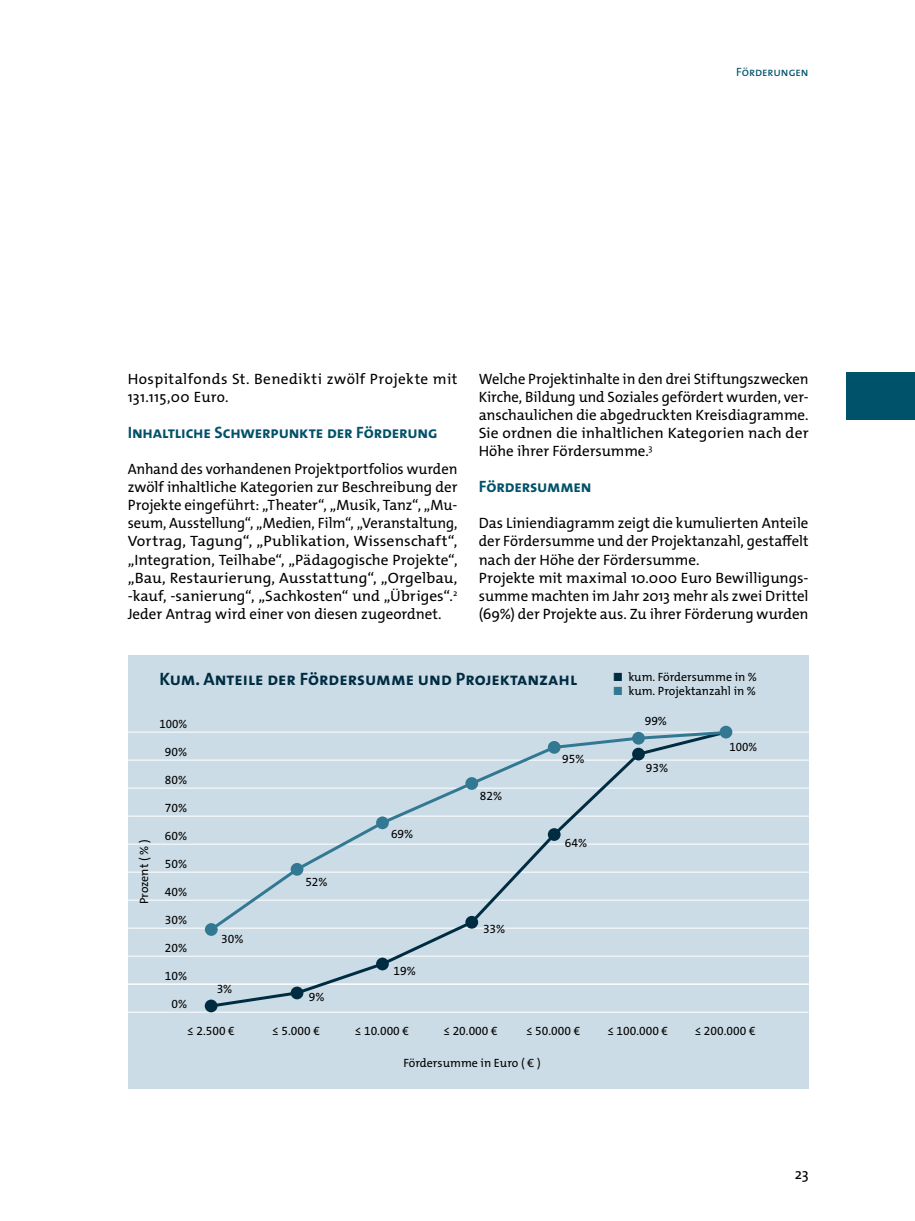
<style>
.page{position:relative;width:915px;height:1221px;background:#fff}
.page>*{position:absolute;margin:0;border:0;box-sizing:border-box;transform-origin:0 0}
.t1{font:18px "The Mix Bold Caps";color:#002c42}
.Subheadline_1{font:700 16.5px "The Mix Os F";letter-spacing:-.01em;color:#00516a}
.Fließtext{font:15px/18px "The Mix Os F";color:#000;text-align:justify}
.Fließtext-2{font:15px/18px "The Mix Os F";letter-spacing:.025em;color:#000}
.Tabellentext{font:12px "The Mix Os F";color:#000}
.t2{font:12px "The Mix Os F";letter-spacing:-.005em;color:#00516a}
.Tabellentext-2{font:12px "The Mix Os F";color:#000;scale:.96 1}
.s1{color:#002c42}
.s2{color:#337892}
</style>
<div class="page">
<div style="left:128px;top:655px;width:680px;height:434px;background:#cbdce6"></div>
<hr style="left:128px;top:731px;width:680px;height:1px;background:#fff">
<hr style="left:128px;top:759px;width:680px;height:1px;background:#fff">
<hr style="left:128px;top:787px;width:680px;height:1px;background:#fff">
<hr style="left:128px;top:815px;width:680px;height:1px;background:#fff">
<hr style="left:128px;top:843px;width:680px;height:1px;background:#fff">
<hr style="left:128px;top:871px;width:680px;height:1px;background:#fff">
<hr style="left:128px;top:899px;width:680px;height:1px;background:#fff">
<hr style="left:128px;top:927px;width:680px;height:1px;background:#fff">
<hr style="left:128px;top:955px;width:680px;height:1px;background:#fff">
<hr style="left:128px;top:983px;width:680px;height:1px;background:#fff">
<hr style="left:128px;top:1011px;width:680px;height:1px;background:#fff">
<svg style="left:208px;top:933px;width:521px;height:76px"></svg>
<svg style="left:207px;top:731px;width:522px;height:202px"></svg>
<div style="left:376px;top:816px;width:12px;height:13px;background:#337892;border-radius:50%"></div>
<div style="left:290px;top:862px;width:13px;height:13px;background:#337892;border-radius:50%"></div>
<div style="left:205px;top:923px;width:12px;height:12px;background:#337892;border-radius:50%"></div>
<div style="left:465px;top:777px;width:13px;height:12px;background:#337892;border-radius:50%"></div>
<div style="left:547px;top:741px;width:13px;height:12px;background:#337892;border-radius:50%"></div>
<div style="left:632px;top:731px;width:12px;height:13px;background:#337892;border-radius:50%"></div>
<div style="left:719px;top:725px;width:13px;height:13px;background:#337892;border-radius:50%"></div>
<div style="left:632px;top:747px;width:12px;height:13px;background:#002c42;border-radius:50%"></div>
<div style="left:465px;top:915px;width:13px;height:13px;background:#002c42;border-radius:50%"></div>
<div style="left:547px;top:828px;width:13px;height:12px;background:#002c42;border-radius:50%"></div>
<div style="left:376px;top:957px;width:12px;height:13px;background:#002c42;border-radius:50%"></div>
<div style="left:290px;top:986px;width:13px;height:13px;background:#002c42;border-radius:50%"></div>
<div style="left:205px;top:999px;width:12px;height:13px;background:#002c42;border-radius:50%"></div>
<div style="left:846px;top:372px;width:68px;height:48px;background:#00516a"></div>
<p class="t2" style="left:735px;top:65px;width:74px">Förderungen</p>
<p class="Fließtext-2" style="left:128px;top:370px;width:331px">Hospitalfonds St. Benedikti zwölf Projekte mit<br>131.115,00 Euro.</p>
<p class="Subheadline_1" style="left:128px;top:422px;width:311px">Inhaltliche Schwerpunkte der Förderung</p>
<p class="Fließtext" style="left:128px;top:460px;width:331px">Anhand des vorhandenen Projektportfolios wurden zwölf inhaltliche Kategorien zur Beschreibung der Projekte eingeführt: „Theater“, „Musik, Tanz“, „Mu&shy;seum, Ausstellung“, „Medien, Film“, „Veranstaltung, Vortrag, Tagung“, „Publikation, Wissenschaft“, „Integration, Teilhabe“, „Pädagogische Projekte“, „Bau, Restaurierung, Ausstattung“, „Orgelbau, -kauf, -sanierung“, „Sachkosten“ und „Übriges“.<sup>2<br></sup>Jeder Antrag wird einer von diesen zugeordnet.</p>
<p class="Fließtext" style="left:478px;top:370px;width:331px">Welche Projektinhalte in den drei Stiftungszwecken Kirche, Bildung und Soziales gefördert wurden, ver&shy;anschaulichen die abgedruckten Kreisdiagramme.<br>Sie ordnen die inhaltlichen Kategorien nach der Höhe ihrer Fördersumme.<sup>3</sup></p>
<p class="Subheadline_1" style="left:478px;top:476px;width:114px">Fördersummen</p>
<p class="Fließtext" style="left:478px;top:514px;width:331px">Das Liniendiagramm zeigt die kumulierten Anteile der Fördersumme und der Projektanzahl, gestaffelt nach der Höhe der Fördersumme.</p>
<p class="Fließtext" style="left:478px;top:568px;width:331px">Projekte mit maximal 10.000 Euro Bewilligungs&shy;summe machten im Jahr 2013 mehr als zwei Drittel (69%) der Projekte aus. Zu ihrer Förderung wurden</p>
<p class="Tabellentext" style="left:136px;top:904px;width:66px;rotate:-90deg">Prozent ( % )</p>
<p class="t1" style="left:159px;top:664px;width:419px">Kum. Anteile der Fördersumme und Projektanzahl</p>
<p class="Tabellentext-2" style="left:159px;top:716px;width:30px">100%</p>
<p class="Tabellentext" style="left:165px;top:744px;width:24px">90%</p>
<p class="Tabellentext" style="left:165px;top:772px;width:24px">80%</p>
<p class="Tabellentext" style="left:165px;top:800px;width:24px">70%</p>
<p class="Tabellentext" style="left:165px;top:828px;width:24px">60%</p>
<p class="Tabellentext" style="left:165px;top:856px;width:24px">50%</p>
<p class="Tabellentext" style="left:165px;top:884px;width:24px">40%</p>
<p class="Tabellentext" style="left:165px;top:912px;width:24px">30%</p>
<p class="Tabellentext" style="left:165px;top:940px;width:24px">20%</p>
<p class="Tabellentext" style="left:165px;top:968px;width:24px">10%</p>
<p class="Tabellentext" style="left:171px;top:996px;width:17px">0%</p>
<p class="Tabellentext" style="left:221px;top:930px;width:24px">30%</p>
<p class="Tabellentext" style="left:216px;top:980px;width:17px">3%</p>
<p class="Tabellentext" style="left:305px;top:874px;width:24px">52%</p>
<p class="Tabellentext" style="left:309px;top:988px;width:17px">9%</p>
<p class="Tabellentext" style="left:391px;top:826px;width:24px">69%</p>
<p class="Tabellentext" style="left:393px;top:962px;width:24px">19%</p>
<p class="Tabellentext" style="left:479px;top:788px;width:24px">82%</p>
<p class="Tabellentext" style="left:483px;top:920px;width:24px">33%</p>
<p class="Tabellentext" style="left:562px;top:751px;width:24px">95%</p>
<p class="Tabellentext" style="left:564px;top:835px;width:24px">64%</p>
<p class="Tabellentext" style="left:612px;top:669px;width:146px"><span class="s1">◼</span> kum. Fördersumme in %</p>
<p class="Tabellentext" style="left:612px;top:683px;width:145px"><span class="s2">◼</span> kum. Projektanzahl in %</p>
<p class="Tabellentext" style="left:644px;top:713px;width:24px">99%</p>
<p class="Tabellentext" style="left:645px;top:760px;width:24px">93%</p>
<p class="Tabellentext-2" style="left:729px;top:739px;width:30px">100%</p>
<p class="Tabellentext" style="left:187px;top:1023px;width:49px">≤ 2.500 €</p>
<p class="Tabellentext" style="left:272px;top:1023px;width:49px">≤ 5.000 €</p>
<p class="Tabellentext" style="left:355px;top:1023px;width:56px">≤ 10.000 €</p>
<p class="Tabellentext" style="left:443px;top:1023px;width:56px">≤ 20.000 €</p>
<p class="Tabellentext" style="left:526px;top:1023px;width:56px">≤ 50.000 €</p>
<p class="Tabellentext" style="left:607px;top:1023px;width:62px">≤ 100.000 €</p>
<p class="Tabellentext" style="left:694px;top:1023px;width:62px">≤ 200.000 €</p>
<p class="Tabellentext" style="left:403px;top:1054px;width:138px">Fördersumme in Euro ( € )</p>
<p class="Fließtext" style="left:794px;top:1165px;width:15px">23</p>
</div>
